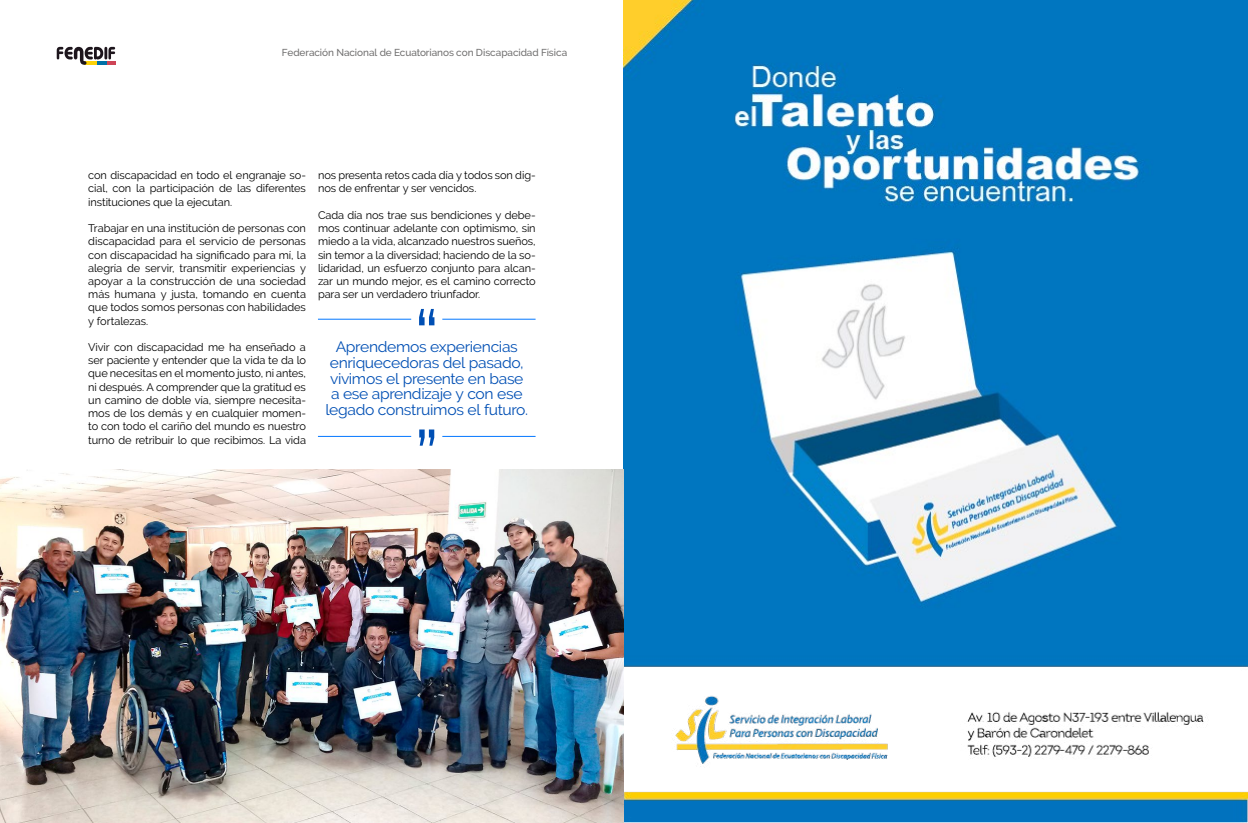
<style>
.page{position:relative;width:1248px;height:823px;background:#fff}
.page>*{position:absolute;margin:0;border:0;box-sizing:border-box;transform-origin:0 0}
.t1{font:78.4px/71.2px "Raleway";color:#004fb4;scale:1.04 1}
.t2{font:15px/15.9px "Raleway";letter-spacing:-.02em;color:#004fb4;text-align:center;scale:1.04 1}
.t3{font:11px/13.2px "Raleway";letter-spacing:-.01em;color:#000;text-align:justify}
.t4{font:500 10px "Raleway";letter-spacing:-.005em;color:#706f6f}
</style>
<div class="page">
<svg style="left:57px;top:47px;width:58px;height:18px"></svg>
<img style="left:623px;top:0;width:624px;height:822px">
<hr style="left:318px;top:319px;width:93px;height:1px;background:#0377ff">
<hr style="left:442px;top:319px;width:93px;height:1px;background:#0377ff">
<hr style="left:318px;top:436px;width:93px;height:1px;background:#0377ff">
<hr style="left:442px;top:436px;width:93px;height:1px;background:#0377ff">
<img style="left:0;top:469px;width:623px;height:353px">
<p class="t4" style="left:282px;top:47px;width:287px">Federación Nacional de Ecuatorianos con Discapacidad Física</p>
<p class="t3" style="left:88px;top:168px;width:219px">con discapacidad en todo el engranaje so&shy;cial, con la participación de las diferentes instituciones que la ejecutan.</p>
<p class="t3" style="left:88px;top:221px;width:219px">Trabajar en una institución de personas con discapacidad para el servicio de personas con discapacidad ha significado para mí, la alegría de servir, transmitir experiencias y apoyar a la construcción de una sociedad más humana y justa, tomando en cuenta que todos somos personas con habilidades y fortalezas.</p>
<p class="t3" style="left:88px;top:340px;width:219px">Vivir con discapacidad me ha enseñado a ser paciente y entender que la vida te da lo que necesitas en el momento justo, ni antes, ni después. A comprender que la gratitud es un camino de doble vía, siempre necesita&shy;mos de los demás y en cualquier momen&shy;to con todo el cariño del mundo es nuestro turno de retribuir lo que recibimos. La vida</p>
<p class="t3" style="left:318px;top:168px;width:219px">nos presenta retos cada día y todos son dig&shy;nos de enfrentar y ser vencidos.</p>
<p class="t3" style="left:318px;top:208px;width:219px">Cada día nos trae sus bendiciones y debe&shy;mos continuar adelante con optimismo, sin miedo a la vida, alcanzado nuestros sueños, sin temor a la diversidad; haciendo de la so&shy;lidaridad, un esfuerzo conjunto para alcan&shy;zar un mundo mejor, es el camino correcto para ser un verdadero triunfador.</p>
<h1 class="t1" style="left:412px;top:302px;width:28px">“ „</h1>
<h2 class="t2" style="left:325px;top:338px;width:196px">Aprendemos experiencias enriquecedoras del pasado, vivimos el presente en base a ese aprendizaje y con ese legado construimos el futuro.</h2>
</div>
